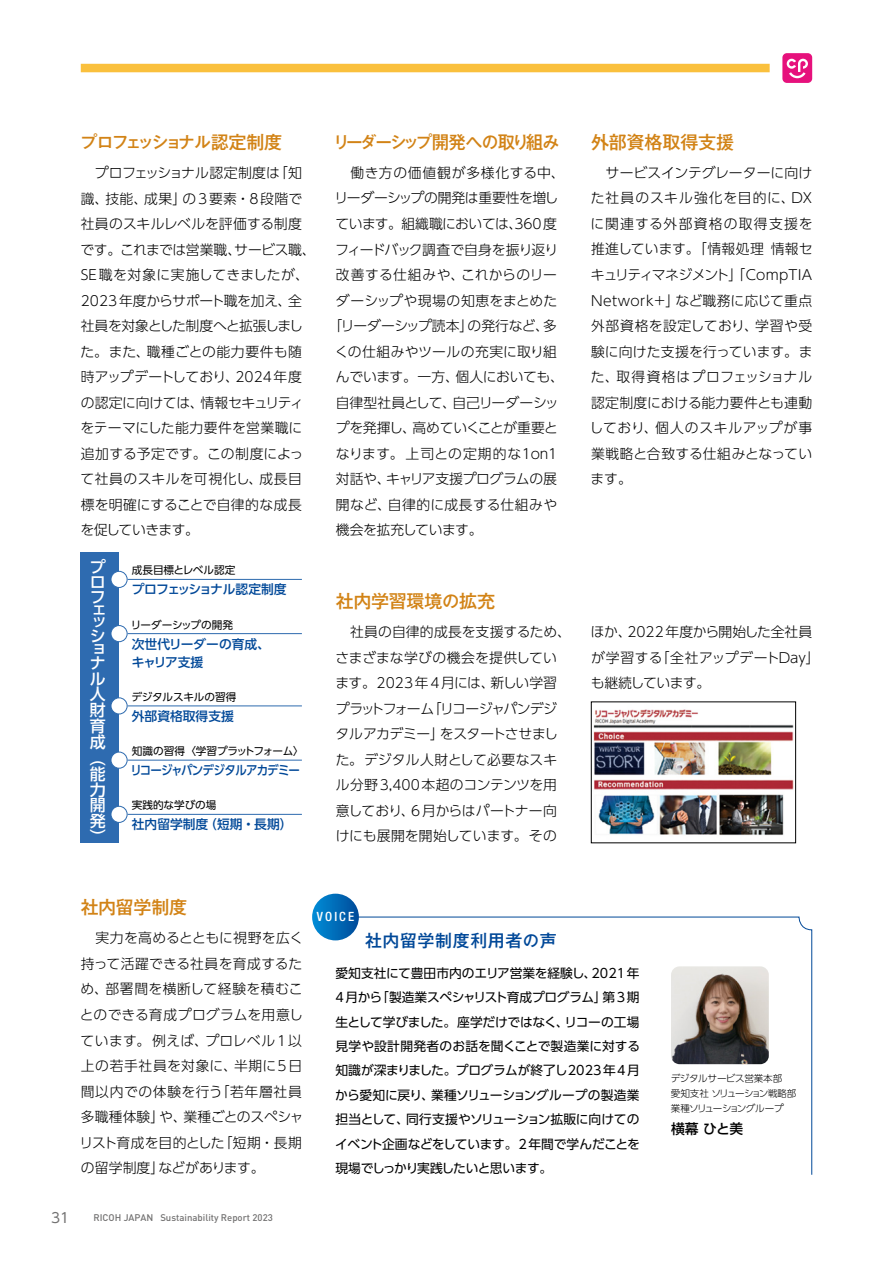
<style>
.page{position:relative;width:893px;height:1263px;background:#fff}
.page>*{position:absolute;margin:0;border:0;box-sizing:border-box;transform-origin:0 0}
.t1{font:500 18px "Gothic MB101 Pro";letter-spacing:-.015em;color:#d28316}
.t2{font:18px "Got MB101 Std Med KS";letter-spacing:-.205em;color:#d28316;scale:.96 1}
.t3{font:18px "Got MB101 Std Med KS";letter-spacing:-.225em;color:#d28316}
.t4{font:500 16.95px "Gothic MB101 Pro";letter-spacing:.03em;color:#004898}
.t5{font:500 15.9px/15.9px "UD Shin Go Pro";color:#fff;text-align:justify}
.t6{font:300 13.8px/25.5px "UD Shin Go Pro";letter-spacing:-.005em;color:#000}
.t7{font:300 13.8px "UD Shin Go Pro";letter-spacing:-.03em;color:#000}
.t8{font:300 13.8px "UD Shin Go Pro";letter-spacing:-.06em;color:#000}
.t9{font:300 13.8px "UD Shin Go Pro";letter-spacing:-.025em;color:#000}
.t10{font:300 13.8px "UD Shin Go Pro";letter-spacing:.055em;color:#000}
.t11{font:300 13.8px "UD Shin Go Pro";letter-spacing:.015em;color:#000}
.t12{font:300 13.8px "UD Shin Go Pro";letter-spacing:.02em;color:#000}
.t13{font:300 13.8px "UD Shin Go Pro";letter-spacing:.025em;color:#000}
.t14{font:500 13.8px "UD Shin Go Pro";color:#000}
.t15{font:13.8px "UD Shin Go Pro";color:#727171}
.t16{font:12.75px/24.5px "UD Shin Go Pro";letter-spacing:-.04em;color:#000;text-align:justify}
.t17{font:500 12.75px/18.1px "UD Shin Go Pro";letter-spacing:-.015em;color:#004898}
.t18{font:500 12.75px "UD Shin Go Pro";letter-spacing:-.075em;color:#004898;scale:.9 1}
.t19{font:500 12.75px "UD Shin Go Pro";letter-spacing:-.035em;color:#004898}
.t20{font:500 condensed 12.75px "Helvetica Neue LT Std";letter-spacing:.165em;color:#fff}
.t21{font:10.65px "UD Shin Go Pro";letter-spacing:-.005em;color:#000}
.t22{font:300 9.6px/14.9px "UD Shin Go Pro";letter-spacing:-.05em;color:#000}
.t23{font:500 9.6px "DIN";color:#727171}
.s1{font-family:"Gothic MB101 Pro";font-weight:500}
.s2{font-family:"Got MB101 Std Med KS";font-weight:400}
</style>
<div class="page">
<div style="left:81px;top:64px;width:689px;height:8px;background:#fac03d"></div>
<div style="left:782px;top:53px;width:30px;height:30px;background:#e6117c;border-radius:4px"></div>
<svg style="left:787px;top:59px;width:21px;height:19px"></svg>
<svg style="left:356px;top:916px;width:457px;height:259px"></svg>
<img style="left:671px;top:966px;width:98px;height:98px">
<div style="left:312px;top:894px;width:47px;height:46px;background:linear-gradient(to right,#028ed7,#014c9a);border-radius:23px"></div>
<img style="left:593px;top:709px;width:201px;height:126px">
<div style="left:591px;top:702px;width:205px;height:141px;border:1px solid #000"></div>
<div style="left:81px;top:553px;width:38px;height:290px;background:#2e6bb0"></div>
<hr style="left:128px;top:579px;width:174px;height:1px;background:#2d6aae">
<div style="left:111px;top:571px;width:16px;height:16px;background:#fff;border-radius:50%"></div>
<div style="left:111px;top:571px;width:17px;height:17px;border:1px solid #2e6bb0;border-radius:50%"></div>
<hr style="left:128px;top:814px;width:174px;height:1px;background:#2d6aae">
<div style="left:111px;top:806px;width:16px;height:16px;background:#fff;border-radius:50%"></div>
<div style="left:111px;top:806px;width:17px;height:17px;border:1px solid #2d6aae;border-radius:50%"></div>
<hr style="left:128px;top:633px;width:174px;height:1px;background:#2d6aae">
<div style="left:111px;top:625px;width:16px;height:17px;background:#fff;border-radius:50%"></div>
<div style="left:111px;top:625px;width:17px;height:17px;border:1px solid #2e6bb0;border-radius:50%"></div>
<hr style="left:128px;top:760px;width:174px;height:1px;background:#2d6aae">
<div style="left:111px;top:752px;width:16px;height:16px;background:#fff;border-radius:50%"></div>
<div style="left:111px;top:752px;width:17px;height:17px;border:1px solid #2e6bb0;border-radius:50%"></div>
<hr style="left:128px;top:705px;width:174px;height:1px;background:#2d6aae">
<div style="left:111px;top:698px;width:16px;height:16px;background:#fff;border-radius:50%"></div>
<div style="left:111px;top:697px;width:17px;height:17px;border:1px solid #2d6aae;border-radius:50%"></div>
<h1 class="t3" style="left:80px;top:128px;width:204px">プロフェッショナル<span class="s1">認定制度</span></h1>
<h1 class="t2" style="left:333px;top:128px;width:238px">リーダーシップ<span class="s1">開発</span>への<span class="s1">取</span>り<span class="s1">組</span>み</h1>
<h1 class="t1" style="left:591px;top:127px;width:145px">外部資格取得支援</h1>
<p class="t6" style="left:80px;top:160px;width:237px">　プロフェッショナル認定制度は「知識、技能、成果」の3要素・8段階で社員のスキルレベルを評価する制度です。これまでは営業職、サービス職、<br>SE職を対象に実施してきましたが、<br>2023年度からサポート職を加え、全社員を対象とした制度へと拡張しました。また、職種ごとの能力要件も随時アップデートしており、2024年度の認定に向けては、情報セキュリティをテーマにした能力要件を営業職に追加する予定です。この制度によって社員のスキルを可視化し、成長目標を明確にすることで自律的な成長を促していきます。</p>
<p class="t10" style="left:336px;top:162px;width:230px">　働き方の価値観が多様化する中、</p>
<p class="t7" style="left:334px;top:187px;width:225px">リーダーシップの開発は重要性を増し</p>
<p class="t7" style="left:336px;top:213px;width:223px">ています。組織職においては、360度</p>
<p class="t8" style="left:335px;top:238px;width:225px">フィードバック調査で自身を振り返り</p>
<p class="t11" style="left:336px;top:264px;width:223px">改善する仕組みや、これからのリー</p>
<p class="t12" style="left:336px;top:289px;width:223px">ダーシップや現場の知恵をまとめた</p>
<p class="t6" style="left:328px;top:313px;width:230px">「リーダーシップ読本」の発行など、多</p>
<p class="t6" style="left:335px;top:338px;width:224px">くの仕組みやツールの充実に取り組</p>
<p class="t6" style="left:336px;top:364px;width:230px">んでいます。一方、個人においても、</p>
<p class="t6" style="left:336px;top:389px;width:224px">自律型社員として、自己リーダーシッ</p>
<p class="t9" style="left:336px;top:417px;width:224px">プを発揮し、高めていくことが重要と</p>
<p class="t6" style="left:336px;top:440px;width:225px">なります。上司との定期的な１on１</p>
<p class="t7" style="left:336px;top:468px;width:223px">対話や、キャリア支援プログラムの展</p>
<p class="t13" style="left:336px;top:493px;width:223px">開など、自律的に成長する仕組みや</p>
<p class="t7" style="left:336px;top:519px;width:148px">機会を拡充しています。</p>
<p class="t5" style="left:90px;top:559px;width:18px;line-height:14.4px;text-align:left">プロフェ</p>
<p class="t5" style="left:90px;top:615px;width:17px;line-height:13.6px">ッショナ</p>
<p class="t5" style="left:90px;top:670px;width:17px">ル人財育成（能力開発）</p>
<p class="t21" style="left:132px;top:562px;width:105px">成長目標とレベル認定</p>
<p class="t19" style="left:132px;top:579px;width:157px">プロフェッショナル認定制度</p>
<p class="t21" style="left:131px;top:616px;width:104px">リーダーシップの開発</p>
<p class="t17" style="left:132px;top:634px;width:140px">次世代リーダーの育成、キャリア支援</p>
<p class="t21" style="left:132px;top:688px;width:106px">デジタルスキルの習得</p>
<p class="t17" style="left:132px;top:706px;width:104px">外部資格取得支援</p>
<p class="t21" style="left:132px;top:742px;width:173px">知識の習得〈学習プラットフォーム〉</p>
<p class="t18" style="left:130px;top:760px;width:190px">リコージャパンデジタルアカデミー</p>
<p class="t21" style="left:132px;top:797px;width:86px">実践的な学びの場</p>
<p class="t17" style="left:132px;top:815px;width:162px">社内留学制度（短期・長期）</p>
<h1 class="t1" style="left:336px;top:586px;width:161px">社内学習環境<span class="s2">の</span>拡充</h1>
<p class="t6" style="left:335px;top:619px;width:237px">　社員の自律的成長を支援するため、さまざまな学びの機会を提供しています。2023年4月には、新しい学習プラットフォーム「リコージャパンデジタルアカデミー」をスタートさせました。デジタル人財として必要なスキル分野3,400本超のコンテンツを用意しており、6 月からはパートナー向けにも展開を開始しています。その</p>
<h1 class="t1" style="left:81px;top:892px;width:108px">社内留学制度</h1>
<p class="t20" style="left:317px;top:909px;width:39px">VOICE</p>
<p class="t6" style="left:589px;top:159px;width:225px;text-align:justify">　サービスインテグレーターに向けた社員のスキル強化を目的に、DXに関連する外部資格の取得支援を推進しています。「情報処理 情報セキュリティマネジメント」「CompTIA Network+」など職務に応じて重点外部資格を設定しており、学習や受験に向けた支援を行っています。また、取得資格はプロフェッショナル認定制度における能力要件とも連動しており、個人のスキルアップが事業戦略と合致する仕組みとなっています。</p>
<p class="t6" style="left:591px;top:619px;width:230px">ほか、2022年度から開始した全社員が学習する「全社アップデートDay」も継続しています。</p>
<p class="t6" style="left:80px;top:925px;width:225px;text-align:justify">　実力を高めるとともに視野を広く持って活躍できる社員を育成するため、部署間を横断して経験を積むことのできる育成プログラムを用意しています。例えば、プロレベル1以上の若手社員を対象に、半期に5日間以内での体験を行う「若年層社員多職種体験」や、業種ごとのスペシャリスト育成を目的とした「短期・長期の留学制度」などがあります。</p>
<p class="t15" style="left:51px;top:1207px;width:20px">31</p>
<p class="t23" style="left:94px;top:1211px;width:181px">RICOH JAPAN Sustainability Report 2023</p>
<p class="t4" style="left:365px;top:927px;width:193px">社内留学制度利用者<span class="s2">の</span>声</p>
<p class="t16" style="left:335px;top:960px;width:306px">愛知支社にて豊田市内のエリア営業を経験し、2021年4月から「製造業スペシャリスト育成プログラム」第3期生として学びました。座学だけではなく、リコーの工場見学や設計開発者のお話を聞くことで製造業に対する知識が深まりました。プログラムが終了し2023年4月から愛知に戻り、業種ソリューショングループの製造業担当として、同行支援やソリューション拡販に向けてのイベント企画などをしています。2年間で学んだことを現場でしっかり実践したいと思います。</p>
<p class="t22" style="left:671px;top:1070px;width:127px">デジタルサービス営業本部<br>愛知支社 ソリューション戦略部業種ソリューショングループ</p>
<p class="t14" style="left:671px;top:1117px;width:74px">横幕 ひと美</p>
</div>
